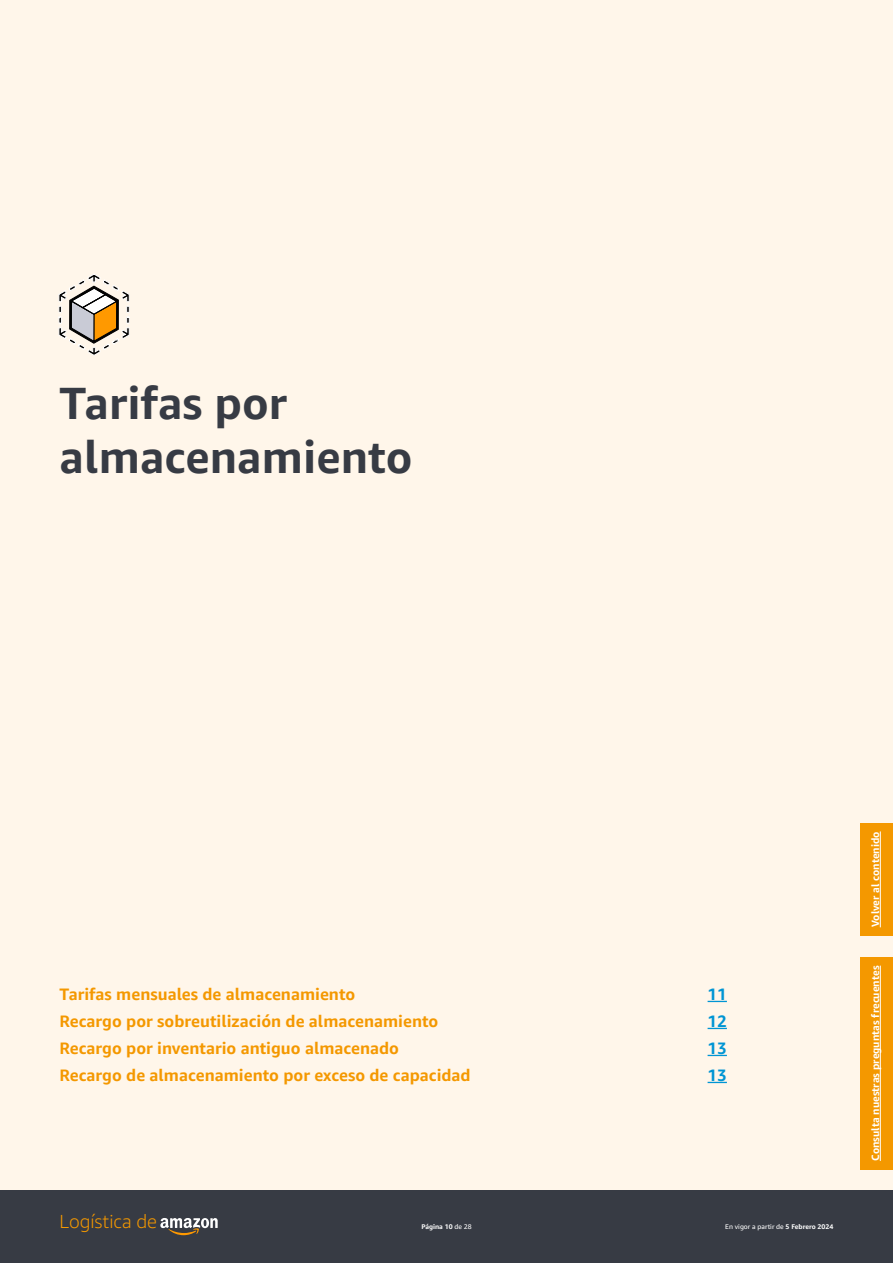
<style>
.page{position:relative;width:893px;height:1263px;background:#fff6ea}
.page>*{position:absolute;margin:0;border:0;box-sizing:border-box;transform-origin:0 0}
.t1{font:700 45px/54px "Amazon Ember";color:#373b44}
.t2{font:300 18.9px "Amazon Ember";color:#f49800}
.t3{font:700 16.5px "Amazon Ember";color:#f49800}
.t4{font:700 16.5px "Amazon Ember";color:#0095d4}
.t5{font:700 10.5px "Amazon Ember";color:#fff}
.t6{font:6.75px "Amazon Ember";color:#fff}
.t7{font:700 6.75px "Amazon Ember";color:#fff}
.s1{font-weight:400}
.s2{font-weight:700}
</style>
<div class="page">
<div style="left:0;top:1191px;width:893px;height:72px;background:#373b44"></div>
<div style="left:860px;top:957px;width:33px;height:212px;background:#f49800"></div>
<hr style="left:880px;top:966px;width:1px;height:195px;background:#fff">
<svg style="left:160px;top:1218px;width:58px;height:17px"></svg>
<div style="left:860px;top:823px;width:33px;height:113px;background:#f49800"></div>
<hr style="left:880px;top:831px;width:1px;height:96px;background:#fff">
<svg style="left:58px;top:274px;width:72px;height:82px"></svg>
<svg style="left:708px;top:1001px;width:19px;height:1px"></svg>
<svg style="left:708px;top:1028px;width:19px;height:1px"></svg>
<svg style="left:708px;top:1055px;width:19px;height:1px"></svg>
<svg style="left:708px;top:1082px;width:19px;height:1px"></svg>
<h1 class="t1" style="left:60px;top:376px;width:355px">Tarifas por almacenamiento</h1>
<p class="t3" style="left:60px;top:983px;width:297px">Tarifas mensuales de almacenamiento</p>
<p class="t4" style="left:708px;top:983px;width:21px">11</p>
<p class="t3" style="left:60px;top:1010px;width:380px">Recargo por sobreutilización de almacenamiento</p>
<p class="t4" style="left:708px;top:1010px;width:21px">12</p>
<p class="t3" style="left:60px;top:1037px;width:341px">Recargo por inventario antiguo almacenado</p>
<p class="t4" style="left:708px;top:1037px;width:21px">13</p>
<p class="t3" style="left:60px;top:1064px;width:413px">Recargo de almacenamiento por exceso de capacidad</p>
<p class="t4" style="left:708px;top:1064px;width:21px">13</p>
<p class="t2" style="left:60px;top:1210px;width:99px">Logística de</p>
<p class="t7" style="left:421px;top:1222px;width:52px">Página 10 <span class="s1">de 28</span></p>
<p class="t6" style="left:725px;top:1222px;width:110px">En vigor a partir de <span class="s2">5 Febrero 2024</span></p>
<p class="t5" style="left:869px;top:927px;width:97px;rotate:-90deg">Volver al contenido</p>
<p class="t5" style="left:869px;top:1161px;width:197px;rotate:-90deg">Consulta nuestras preguntas frecuentes</p>
</div>
